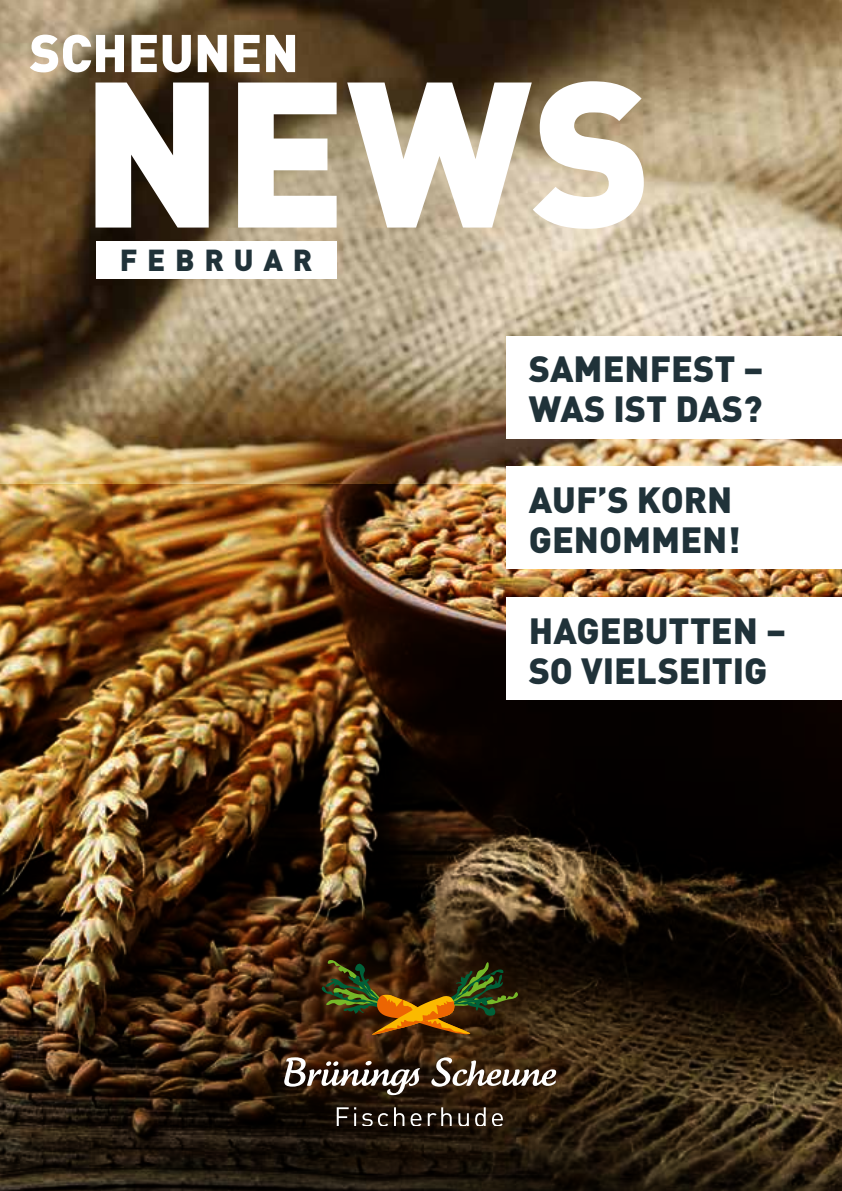
<style>
.page{position:relative;width:842px;height:1191px;background:#fff}
.page>*{position:absolute;margin:0;border:0;box-sizing:border-box;transform-origin:0 0}
.t1{font:900 203.6px "DIN";color:#fff}
.t2{font:900 52.2px "DIN";color:#fff}
.t3{font:900 36px/40px "DIN";color:#203239}
.t4{font:900 30px "DIN";letter-spacing:.325em;color:#203239}
</style>
<div class="page">
<img style="left:0;top:0;width:842px;height:485px">
<img style="left:0;top:485px;width:842px;height:706px">
<svg style="left:242px;top:920px;width:355px;height:247px;background:#2c1b0b"></svg>
<svg style="left:321px;top:959px;width:197px;height:78px;background:#4c3a0d"></svg>
<svg style="left:284px;top:1057px;width:136px;height:38px"></svg>
<svg style="left:431px;top:1057px;width:125px;height:29px"></svg>
<svg style="left:337px;top:1107px;width:19px;height:18px"></svg>
<svg style="left:362px;top:1113px;width:26px;height:12px"></svg>
<svg style="left:394px;top:1107px;width:10px;height:18px"></svg>
<svg style="left:411px;top:1113px;width:10px;height:12px"></svg>
<svg style="left:428px;top:1107px;width:24px;height:18px"></svg>
<svg style="left:458px;top:1113px;width:11px;height:12px"></svg>
<svg style="left:475px;top:1107px;width:11px;height:18px"></svg>
<svg style="left:492px;top:1113px;width:11px;height:12px"></svg>
<div style="left:96px;top:242px;width:240px;height:37px;background:#fff"></div>
<div style="left:506px;top:467px;width:336px;height:102px;background:#fff"></div>
<div style="left:506px;top:336px;width:336px;height:102px;background:#fff"></div>
<div style="left:506px;top:598px;width:336px;height:102px;background:#fff"></div>
<h2 class="t2" style="left:29px;top:18px;width:271px">SCHEUNEN</h2>
<h1 class="t1" style="left:81px;top:18px;width:573px">NEWS</h1>
<p class="t4" style="left:120px;top:240px;width:194px">FEBRUAR</p>
<p class="t3" style="left:529px;top:347px;width:236px">SAMENFEST –<br>WAS IST DAS?</p>
<p class="t3" style="left:529px;top:478px;width:213px">AUF’S KORN<br>GENOMMEN!</p>
<p class="t3" style="left:529px;top:609px;width:259px">HAGEBUTTEN –<br>SO VIELSEITIG</p>
</div>
